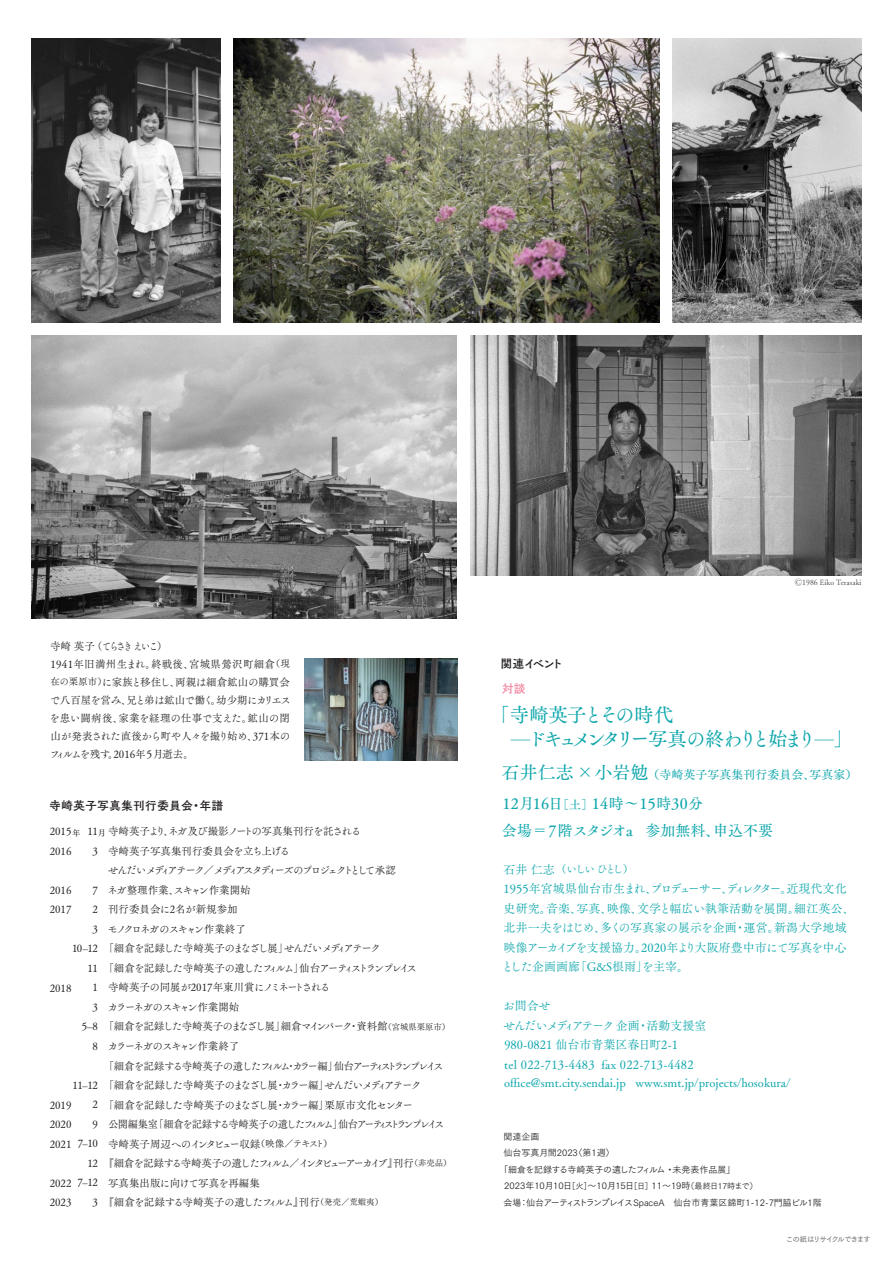
<style>
.page{position:relative;width:893px;height:1263px;background:#fff}
.page>*{position:absolute;margin:0;border:0;box-sizing:border-box;transform-origin:0 0}
.t1{font:19.5px/24px "Tsuku A Old Min Pr 6 M";letter-spacing:-.175em;color:#0fa7ac}
.t2{font:15px/27px "Tsuku A Old Min Pr 6 M";letter-spacing:.025em;color:#0fa7ac}
.t3{font:12px/19.5px "Tsuku A Old Min Pr 6 R";color:#0fa7ac}
.t4{font:12px "Tsuku A Old Min Pr 6 M";color:#0fa7ac}
.t5{font:12px "Tsuku Old Gothic Std B";color:#231f20}
.t6{font:12px "Tsuku Old Gothic Std B";color:#f386a0}
.t7{font:10.8px "Tsuku A Old Min Pr 6 R";letter-spacing:-.21em;color:#0fa7ac}
.t8{font:10.5px/18px "Tsuku A Old Min Pr 6 R";letter-spacing:-.02em;color:#231f20}
.t9{font:10.5px/19.5px "Tsuku A Old Min Pr 6 R";letter-spacing:-.06em;color:#231f20;text-align:right}
.t10{font:10.5px "Tsuku A Old Min Pr 6 R";letter-spacing:-.12em;color:#231f20}
.t11{font:10.5px "Tsuku A Old Min Pr 6 R";letter-spacing:-.15em;color:#231f20}
.t12{font:10.5px/19.5px "Tsuku A Old Min Pr 6 R";color:#231f20}
.t13{font:10.5px "Tsuku A Old Min Pr 6 R";letter-spacing:-.165em;color:#231f20}
.t14{font:10.5px "Tsuku A Old Min Pr 6 R";letter-spacing:-.08em;color:#231f20}
.t15{font:10.5px "Tsuku A Old Min Pr 6 R";letter-spacing:-.19em;color:#231f20}
.t16{font:10.5px "Tsuku A Old Min Pr 6 R";letter-spacing:-.14em;color:#231f20}
.t17{font:10.5px "Tsuku A Old Min Pr 6 R";letter-spacing:-.015em;color:#231f20}
.t18{font:10.5px "Tsuku A Old Min Pr 6 R";letter-spacing:-.04em;color:#231f20}
.t19{font:10.5px "Tsuku A Old Min Pr 6 R";letter-spacing:-.03em;color:#231f20}
.t20{font:9px "Tsuku Go Pro R";color:#231f20}
.t21{font:9px "Tsuku Go Pro R";letter-spacing:-.03em;color:#231f20}
.t22{font:8.25px "Tsuku A Old Min Pr 6 M";color:#231f20}
.t23{font:7.5px "Tsuku A Old Min Pr 6 R";color:#57585a}
.t24{font:7.5px "Tsuku Go Pro R";letter-spacing:-.135em;color:#57585a}
.s1{font-size:9.45px}
.s2{font-size:8.4px}
.s3{font-size:18px}
.s4{font-size:12px}
.s5{font-size:8.1px}
</style>
<div class="page">
<img style="left:31px;top:335px;width:426px;height:283px">
<img style="left:470px;top:335px;width:391px;height:240px">
<img style="left:31px;top:38px;width:190px;height:284px">
<img style="left:672px;top:38px;width:189px;height:284px">
<img style="left:233px;top:38px;width:427px;height:284px">
<img style="left:305px;top:658px;width:153px;height:102px">
<p class="t8" style="left:49px;top:636px;width:243px">寺崎 英子 （てらさき えいこ）<br>1941年旧満州生まれ。終戦後、宮城県鶯沢町細倉<span class="s1">（現在の栗原市）</span>に家族と移住し、両親は細倉鉱山の購買会で八百屋を営み、兄と弟は鉱山で働く。幼少期にカリエスを患い闘病後、家業を経理の仕事で支えた。鉱山の閉山が発表された直後から町や人々を撮り始め、371本のフィルムを残す。2016年５月逝去。</p>
<p class="t5" style="left:49px;top:796px;width:176px">寺崎英子写真集刊行委員会・年譜</p>
<p class="t12" style="left:50px;top:821px;width:23px">2015<br>2016</p>
<p class="t12" style="left:50px;top:880px;width:23px">2016<br>2017</p>
<p class="t9" style="left:108px;top:821px;width:255px">寺崎英子より、ネガ及び撮影ノートの写真集刊行を託される</p>
<p class="t12" style="left:108px;top:841px;width:184px">寺崎英子写真集刊行委員会を立ち上げる</p>
<p class="t15" style="left:108px;top:861px;width:289px">せんだいメディアテーク／メディアスタディーズのプロジェクトとして承認</p>
<p class="t12" style="left:107px;top:880px;width:145px">ネガ整理作業、スキャン作業開始</p>
<p class="t12" style="left:108px;top:899px;width:131px">刊行委員会に2名が新規参加</p>
<p class="t13" style="left:107px;top:920px;width:140px">モノクロネガのスキャン作業終了</p>
<p class="t10" style="left:103px;top:939px;width:279px">「細倉を記録した寺崎英子のまなざし展」せんだいメディアテーク</p>
<p class="t10" style="left:103px;top:959px;width:315px">「細倉を記録した寺崎英子の遺したフィルム」仙台アーティストランプレイス</p>
<p class="t17" style="left:108px;top:978px;width:224px">寺崎英子の同展が2017年東川賞にノミネートされる</p>
<p class="t16" style="left:108px;top:998px;width:133px">カラーネガのスキャン作業開始</p>
<p class="t14" style="left:103px;top:1017px;width:348px">「細倉を記録した寺崎英子のまなざし展」細倉マインパーク・資料館<span class="s2">（宮城県栗原市）</span></p>
<p class="t16" style="left:108px;top:1037px;width:133px">カラーネガのスキャン作業終了</p>
<p class="t13" style="left:103px;top:1056px;width:342px">「細倉を記録する寺崎英子の遺したフィルム・カラー編」仙台アーティストランプレイス</p>
<p class="t10" style="left:103px;top:1076px;width:320px">「細倉を記録した寺崎英子のまなざし展・カラー編」せんだいメディアテーク</p>
<p class="t9" style="left:103px;top:1094px;width:311px">「細倉を記録した寺崎英子のまなざし展・カラー編」栗原市文化センター</p>
<p class="t11" style="left:108px;top:1115px;width:338px">公開編集室「細倉を記録する寺崎英子の遺したフィルム」仙台アーティストランプレイス</p>
<p class="t18" style="left:108px;top:1134px;width:226px">寺崎英子周辺へのインタビュー収録<span class="s1">（映像／テキスト）</span></p>
<p class="t11" style="left:103px;top:1154px;width:350px">『細倉を記録する寺崎英子の遺したフィルム／インタビューアーカイブ』刊行<span class="s2">（非売品）</span></p>
<p class="t19" style="left:108px;top:1173px;width:153px">写真集出版に向けて写真を再編集</p>
<p class="t9" style="left:103px;top:1192px;width:281px">『細倉を記録する寺崎英子の遺したフィルム』刊行<span class="s2">（発売／荒蝦夷）</span></p>
<p class="t9" style="left:88px;top:821px;width:12px;text-align:center">11<br>3</p>
<p class="t9" style="left:72px;top:880px;width:27px">7<br>2<br>3<br>10‒12<br>11<br>1<br>3<br>5‒8<br>8</p>
<p class="t9" style="left:73px;top:1075px;width:27px">11‒12<br>2<br>9<br>7‒10<br>12<br>7‒12<br>3</p>
<p class="t22" style="left:72px;top:825px;width:10px">年</p>
<p class="t22" style="left:98px;top:825px;width:10px">月</p>
<p class="t9" style="left:50px;top:977px;width:23px">2018</p>
<p class="t9" style="left:50px;top:1094px;width:23px;text-align:justify">2019<br>2020<br>2021</p>
<p class="t12" style="left:50px;top:1172px;width:23px">2022<br>2023</p>
<p class="t5" style="left:500px;top:654px;width:65px">関連イベント</p>
<p class="t23" style="left:795px;top:576px;width:68px">Ⓒ1986 Eiko Terasaki</p>
<p class="t6" style="left:502px;top:679px;width:25px">対談</p>
<h1 class="t1" style="left:511px;top:701px;width:344px;text-indent:-21px">「寺崎英子とその時代<br><sup>‒</sup>ドキュメンタリー写真の終わりと始まり<sup>‒</sup>」</h1>
<p class="t4" style="left:502px;top:764px;width:357px"><span class="s3">石井仁志×小岩勉</span> （寺崎英子写真集刊行委員会、写真家）</p>
<p class="t2" style="left:502px;top:789px;width:273px">12月16日<span class="s4">［土］</span>14時～15時30分<br>会場＝7階スタジオa 参加無料、申込不要</p>
<p class="t7" style="left:504px;top:860px;width:131px"><span class="s4">石井 仁志</span> （いしい ひとし）</p>
<p class="t3" style="left:501px;top:878px;width:355px">1955年宮城県仙台市生まれ、プロデューサー、ディレクター。近現代文化史研究。音楽、写真、映像、文学と幅広い執筆活動を展開。細江英公、北井一夫をはじめ、多くの写真家の展示を企画・運営。新潟大学地域映像アーカイブを支援協力。2020年より大阪府豊中市にて写真を中心とした企画画廊「G&amp;S根雨」を主宰。</p>
<p class="t3" style="left:503px;top:995px;width:217px">お問合せ　<br>せんだいメディアテーク 企画・活動支援室　<br>980-0821 仙台市青葉区春日町2-1<br>tel 022-713-4483 fax 022-713-4482</p>
<p class="t3" style="left:504px;top:1072px;width:288px">office@smt.city.sendai.jp www.smt.jp/projects/hosokura/</p>
<p class="t20" style="left:504px;top:1129px;width:46px">関連企画　</p>
<p class="t20" style="left:504px;top:1145px;width:113px">仙台写真月間2023〈第1週〉</p>
<p class="t21" style="left:499px;top:1162px;width:238px">「細倉を記録する寺崎英子の遺したフィルム ・未発表作品展」</p>
<p class="t20" style="left:504px;top:1178px;width:255px">2023年10月10日<span class="s5">［火］</span>～10月15日<span class="s5">［日］</span>11～19時<span class="s5">（最終日17時まで）</span></p>
<p class="t20" style="left:504px;top:1195px;width:320px">会場：仙台アーティストランプレイスSpaceA　仙台市青葉区錦町1-12-7門脇ビル1階</p>
<p class="t24" style="left:786px;top:1233px;width:86px">この紙はリサイクルできます</p>
</div>
